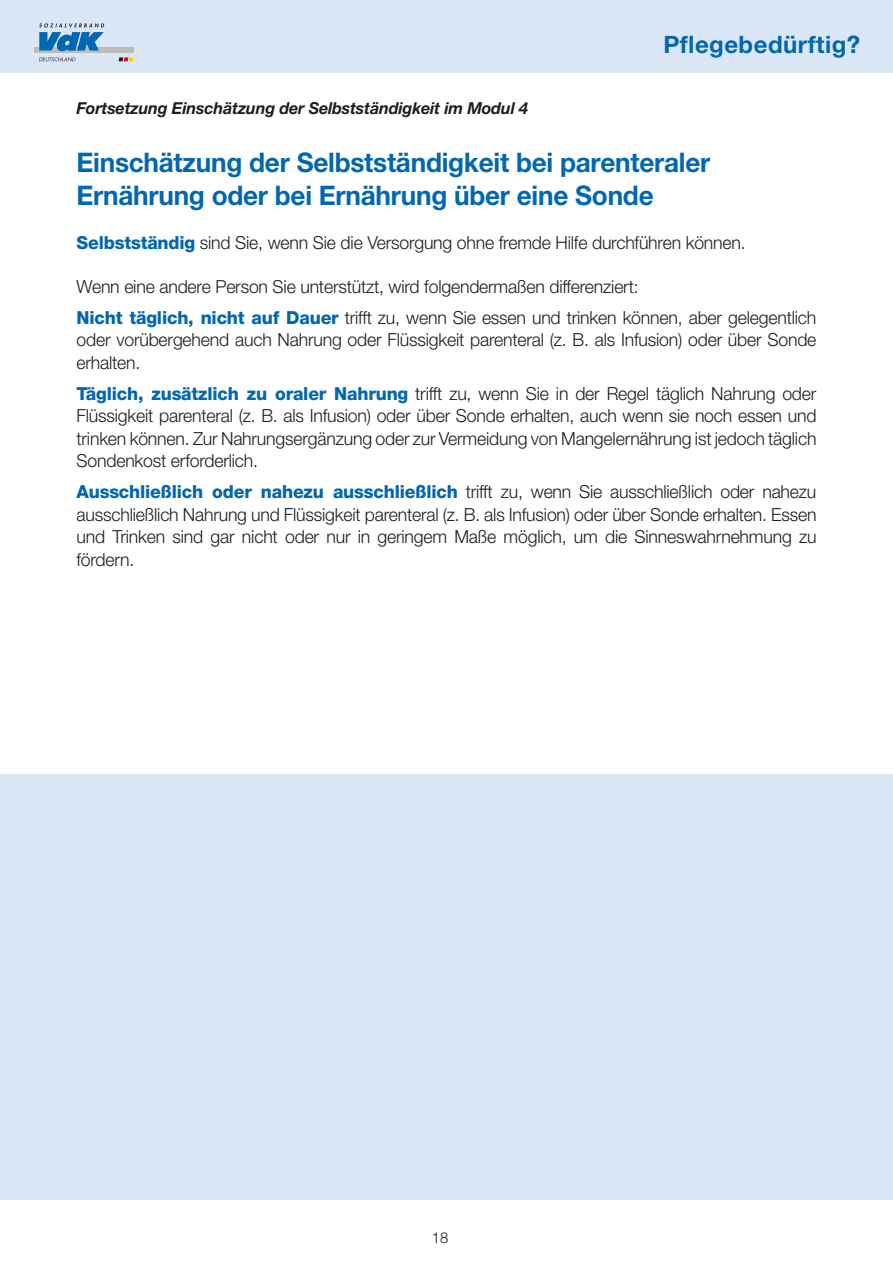
<style>
.page{position:relative;width:893px;height:1263px;background:#fff}
.page>*{position:absolute;margin:0;border:0;box-sizing:border-box;transform-origin:0 0}
.t1{font:700 27px/33px "Helvetica Neue LT Pro";letter-spacing:-.01em;color:#0167b1}
.t2{font:700 24px "Helvetica Neue LT Pro";letter-spacing:.02em;color:#0167b1}
.t3{font:300 18px/22.5px "Helvetica Neue LT Pro";letter-spacing:-.01em;color:#1d1d1b}
.t4{font:italic 700 16.5px "Helvetica Neue LT Pro";letter-spacing:-.01em;color:#1d1d1b}
.t5{font:300 15px "Helvetica Neue LT Pro";color:#1d1d1b}
.s1{font-weight:800;color:#0167b1}
</style>
<div class="page">
<div style="left:0;top:0;width:893px;height:72px;background:#dbe7f7"></div>
<div style="left:34px;top:47px;width:100px;height:6px;background:#bdbdbc"></div>
<svg style="left:119px;top:57px;width:15px;height:4px"></svg>
<svg style="left:39px;top:23px;width:65px;height:28px"></svg>
<svg style="left:39px;top:57px;width:36px;height:4px"></svg>
<div style="left:0;top:774px;width:893px;height:425px;background:#dbe7f7"></div>
<h2 class="t2" style="left:663px;top:30px;width:198px">Pflegebedürftig?</h2>
<p class="t4" style="left:77px;top:98px;width:453px">Fortsetzung Einschätzung der Selbstständigkeit im Modul 4</p>
<h1 class="t1" style="left:77px;top:146px;width:635px">Einschätzung der Selbstständigkeit bei parenteraler<br>Ernährung oder bei Ernährung über eine Sonde</h1>
<p class="t3" style="left:77px;top:231px;width:671px"><span class="s1">Selbstständig</span> sind Sie, wenn Sie die Versorgung ohne fremde Hilfe durchführen können.</p>
<p class="t3" style="left:77px;top:271px;width:741px;line-height:31px">Wenn eine andere Person Sie unterstützt, wird folgendermaßen differenziert:<br><span class="s1">Nicht täglich, nicht auf Dauer</span> trifft zu, wenn Sie essen und trinken können, aber gelegentlich</p>
<p class="t3" style="left:77px;top:328px;width:741px">oder vorübergehend auch Nahrung oder Flüssigkeit parenteral (z. B. als Infusion) oder über Sonde erhalten.</p>
<p class="t3" style="left:77px;top:382px;width:741px;text-align:justify"><span class="s1">Täglich, zusätzlich zu oraler Nahrung</span> trifft zu, wenn Sie in der Regel täglich Nahrung oder Flüssigkeit parenteral (z. B. als Infusion) oder über Sonde erhalten, auch wenn sie noch essen und trinken können. Zur Nahrungsergänzung oder zur Vermeidung von Mangelernährung ist jedoch täglich Sondenkost erforderlich.</p>
<p class="t3" style="left:77px;top:480px;width:741px;text-align:justify"><span class="s1">Ausschließlich oder nahezu ausschließlich</span> trifft zu, wenn Sie ausschließlich oder nahezu ausschließlich Nahrung und Flüssigkeit parenteral (z. B. als Infusion) oder über Sonde erhalten. Essen und Trinken sind gar nicht oder nur in geringem Maße möglich, um die Sinneswahrnehmung zu fördern.</p>
<p class="t5" style="left:432px;top:1228px;width:18px">18</p>
</div>
